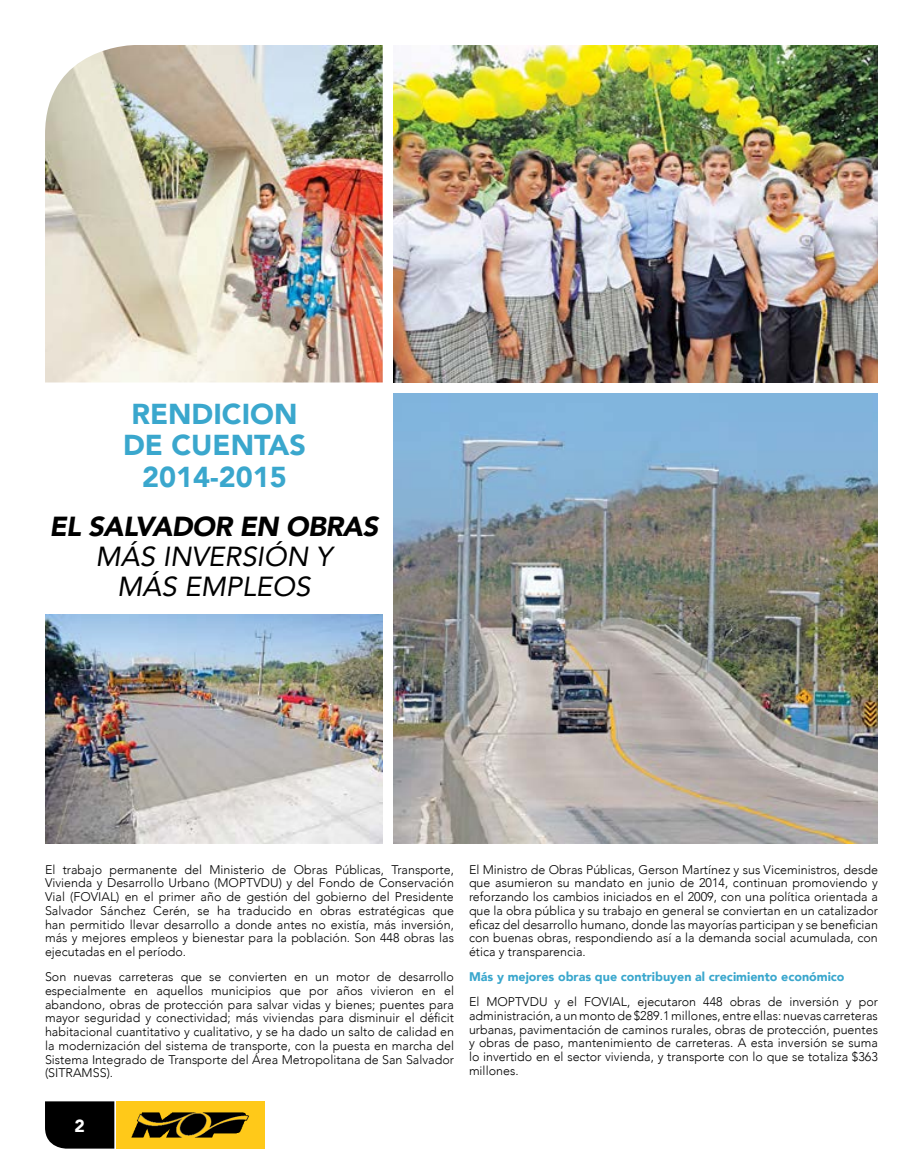
<style>
.page{position:relative;width:923px;height:1170px;background:#fff}
.page>*{position:absolute;margin:0;border:0;box-sizing:border-box;transform-origin:0 0}
.t1{font:900 28.75px/31.6px "Avenir";color:#3aa7cd;text-align:center}
.t2{font:italic 27.5px/30.2px "Avenir";color:#000;text-align:center}
.t3{font:italic 900 27.5px "Avenir";letter-spacing:-.02em;color:#000}
.t4{font:900 17.5px "Avenir";color:#fff}
.t5{font:300 12.5px/13.8px "Avenir";color:#000;text-align:justify}
.t6{font:900 12.5px "Avenir";color:#3aa7cd}
</style>
<div class="page">
<img style="left:45px;top:45px;width:337px;height:337px">
<img style="left:394px;top:45px;width:484px;height:337px">
<img style="left:394px;top:394px;width:484px;height:450px">
<img style="left:45px;top:614px;width:337px;height:230px">
<img style="left:117px;top:1101px;width:147px;height:48px">
<svg style="left:45px;top:1101px;width:69px;height:48px;background:#0a0a0a"></svg>
<h1 class="t1" style="left:123px;top:397px;width:184px">RENDICION<br>DE CUENTAS<br>2014-2015</h1>
<h2 class="t3" style="left:49px;top:503px;width:330px">EL SALVADOR EN OBRAS</h2>
<h2 class="t2" style="left:96px;top:541px;width:238px">MÁS INVERSIÓN Y<br>MÁS EMPLEOS</h2>
<p class="t5" style="left:45px;top:863px;width:410px">El trabajo permanente del Ministerio de Obras Públicas, Transporte, Vivienda y Desarrollo Urbano (MOPTVDU) y del Fondo de Conservación Vial (FOVIAL) en el primer año de gestión del gobierno del Presidente Salvador Sánchez Cerén, se ha traducido en obras estratégicas que han permitido llevar desarrollo a donde antes no existía, más inversión, más y mejores empleos y bienestar para la población. Son 448 obras las ejecutadas en el período.</p>
<p class="t5" style="left:45px;top:970px;width:410px">Son nuevas carreteras que se convierten en un motor de desarrollo especialmente en aquellos municipios que por años vivieron en el abandono, obras de protección para salvar vidas y bienes; puentes para mayor seguridad y conectividad; más viviendas para disminuir el déficit habitacional cuantitativo y cualitativo, y se ha dado un salto de calidad en la modernización del sistema de transporte, con la puesta en marcha del Sistema Integrado de Transporte del Área Metropolitana de San Salvador (SITRAMSS).</p>
<p class="t5" style="left:469px;top:863px;width:410px">El Ministro de Obras Públicas, Gerson Martínez y sus Viceministros, desde que asumieron su mandato en junio de 2014, continuan promoviendo y reforzando los cambios iniciados en el 2009, con una política orientada a que la obra pública y su trabajo en general se conviertan en un catalizador eficaz del desarrollo humano, donde las mayorías participan y se benefician con buenas obras, respondiendo así a la demanda social acumulada, con ética y transparencia.</p>
<p class="t6" style="left:469px;top:966px;width:377px">Más y mejores obras que contribuyen al crecimiento económico</p>
<p class="t5" style="left:469px;top:995px;width:410px">El MOPTVDU y el FOVIAL, ejecutaron 448 obras de inversión y por administración, a un monto de $289.1 millones, entre ellas: nuevas carreteras urbanas, pavimentación de caminos rurales, obras de protección, puentes y obras de paso, mantenimiento de carreteras. A esta inversión se suma lo invertido en el sector vivienda, y transporte con lo que se totaliza $363 millones.</p>
<h3 class="t4" style="left:74px;top:1111px;width:12px">2</h3>
</div>
